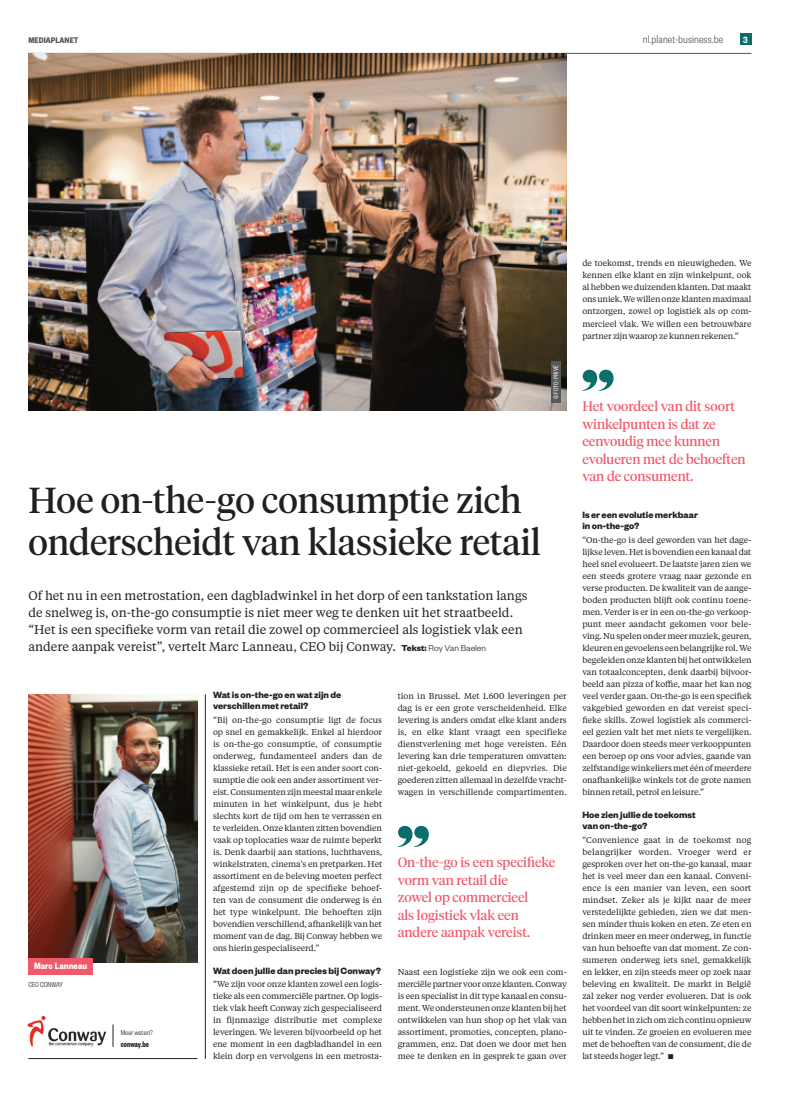
<style>
.page{position:relative;width:794px;height:1106px;background:#fff}
.page>*{position:absolute;margin:0;border:0;box-sizing:border-box;transform-origin:0 0}
._02_HEADLINE_-_Tiemp{font:36px/42px "Tiempos Headline";color:#231f20}
._05_QUOTE_-_in_text{font:13.5px/17.5px "Tiempos Headline";color:#f0596c}
._03_INTRO_BIG_-_Tiem{font:12.5px/17px "Tiempos Text";color:#231f20}
.t1{font:300 12px "Founders Grotesk Cond";letter-spacing:.01em;color:#57585a}
._01_BODY_TEXT_-_Subt{font:700 10px/11px "Founders Grotesk";color:#231f20}
._05_Expert_BIG_-_Nam{font:700 10px "Founders Grotesk Cond";letter-spacing:.01em;color:#fff}
.t2{font:600 10px "Founders Grotesk Cond";color:#fff}
.t3{font:700 9px "Founders Grotesk Cond";letter-spacing:.01em;color:#57585a}
._05_LOGO_-_Website{font:600 9px "Founders Grotesk X Cond";letter-spacing:.005em;color:#231f20}
._01_BODY_TEXT{font:8.5px/12px "Tiempos Text";letter-spacing:-.005em;color:#231f20;text-align:justify}
._05_LOGO_-_Above_Web{font:300 8px "Founders Grotesk Cond";letter-spacing:.01em;color:#231f20}
._05_Expert_BIG_-_Des{font:300 8px "Founders Grotesk Cond";letter-spacing:.01em;color:#231f20}
._05_FOTO_-_Credit{font:7px "Founders Grotesk Cond";letter-spacing:.01em;color:#fff}
.s1{font-family:"Founders Grotesk";font-weight:700;font-size:9.5px}
.s2{font-family:"Founders Grotesk";font-weight:300;font-size:9.5px}
</style>
<div class="page">
<hr style="left:28px;top:53px;width:723px;height:1px;background:#57585a">
<div style="left:739px;top:33px;width:12px;height:12px;background:#0a6f6a"></div>
<img style="left:28px;top:54px;width:539px;height:356px">
<div style="left:551px;top:361px;width:10px;height:41px;background:#57585a"></div>
<hr style="left:205px;top:694px;width:1px;height:364px;background:#231f20">
<img style="left:28px;top:694px;width:169px;height:268px">
<div style="left:28px;top:958px;width:65px;height:16px;background:#f0596c"></div>
<svg style="left:582px;top:370px;width:31px;height:21px"></svg>
<svg style="left:398px;top:826px;width:31px;height:21px"></svg>
<hr style="left:28px;top:1058px;width:169px;height:1px;background:#231f20">
<svg style="left:113px;top:1024px;width:1px;height:22px"></svg>
<img style="left:28px;top:1016px;width:77px;height:30px">
<p class="t3" style="left:28px;top:34px;width:52px">MEDIAPLANET</p>
<h3 class="t1" style="left:643px;top:32px;width:82px">nl.planet-business.be</h3>
<p class="t2" style="left:743px;top:33px;width:6px">3</p>
<p class="_05_FOTO_-_Credit" style="left:552px;top:399px;width:36px;rotate:-90deg">© FOTO: PRIVÉ</p>
<p class="_02_HEADLINE_-_Tiemp" style="left:28px;top:477px;width:514px">Hoe on-the-go consumptie zich onderscheidt van klassieke retail</p>
<p class="_03_INTRO_BIG_-_Tiem" style="left:28px;top:586px;width:500px">Of het nu in een metrostation, een dagbladwinkel in het dorp of een tankstation langs de snelweg is, on-the-go consumptie is niet meer weg te denken uit het straatbeeld. “Het is een specifieke vorm van retail die zowel op commercieel als logistiek vlak een andere aanpak vereist”, vertelt Marc Lanneau, CEO bij Conway. <span class="s1">Tekst:</span> <span class="s2">Roy Van Baelen</span></p>
<p class="_05_Expert_BIG_-_Nam" style="left:34px;top:959px;width:55px">Marc Lanneau</p>
<p class="_05_Expert_BIG_-_Des" style="left:28px;top:980px;width:36px">CEO CONWAY</p>
<p class="_05_LOGO_-_Above_Web" style="left:121px;top:1027px;width:34px">Meer weten?</p>
<p class="_05_LOGO_-_Website" style="left:121px;top:1038px;width:30px">conway.be</p>
<p class="_01_BODY_TEXT_-_Subt" style="left:213px;top:688px;width:130px">Wat is on-the-go en wat zijn de verschillen met retail?</p>
<p class="_01_BODY_TEXT" style="left:213px;top:713px;width:171px">“Bij on-the-go consumptie ligt de focus op snel en gemakkelijk. Enkel al hierdoor is on-the-go consumptie, of consumptie onderweg, fundamenteel anders dan de klassieke retail. Het is een ander soort con&shy;sumptie die ook een ander assortiment ver&shy;eist. Consumenten zijn meestal maar enkele minuten in het winkelpunt, dus je hebt slechts kort de tijd om hen te verrassen en te verleiden. Onze klanten zitten bovendien vaak op toplocaties waar de ruimte beperkt is. Denk daarbij aan stations, luchthavens, winkelstraten, cinema’s en pretparken. Het assortiment en de beleving moeten perfect afgestemd zijn op de specifieke behoef&shy;ten van de consument die onderweg is én het type winkelpunt. Die behoeften zijn bovendien verschillend, afhankelijk van het moment van de dag. Bij Conway hebben we ons hierin gespecialiseerd.”</p>
<p class="_01_BODY_TEXT_-_Subt" style="left:213px;top:964px;width:169px">Wat doen jullie dan precies bij Conway?</p>
<p class="_01_BODY_TEXT" style="left:213px;top:977px;width:171px">“We zijn voor onze klanten zowel een logis&shy;tieke als een commerciële partner. Op logis&shy;tiek vlak heeft Conway zich gespecialiseerd in fijnmazige distributie met complexe leveringen. We leveren bijvoorbeeld op het ene moment in een dagbladhandel in een klein dorp en vervolgens in een metrosta-</p>
<p class="_01_BODY_TEXT" style="left:398px;top:689px;width:171px">tion in Brussel. Met 1.600 leveringen per dag is er een grote verscheidenheid. Elke levering is anders omdat elke klant anders is, en elke klant vraagt een specifieke dienstverlening met hoge vereisten. Eén levering kan drie temperaturen omvatten: niet-gekoeld, gekoeld en diepvries. Die goederen zitten allemaal in dezelfde vracht&shy;wagen in verschillende compartimenten.</p>
<p class="_05_QUOTE_-_in_text" style="left:398px;top:853px;width:159px">On-the-go is een specifieke vorm van retail die<br>zowel op commercieel<br>als logistiek vlak een andere aanpak vereist.</p>
<p class="_01_BODY_TEXT" style="left:398px;top:965px;width:171px">Naast een logistieke zijn we ook een com&shy;merciële partner voor onze klanten. Conway is een specialist in dit type kanaal en consu&shy;ment. We ondersteunen onze klanten bij het ontwikkelen van hun shop op het vlak van assortiment, promoties, concepten, plano&shy;grammen, enz. Dat doen we door met hen mee te denken en in gesprek te gaan over</p>
<p class="_01_BODY_TEXT" style="left:582px;top:257px;width:171px">de toekomst, trends en nieuwigheden. We kennen elke klant en zijn winkelpunt, ook al hebben we duizenden klanten. Dat maakt ons uniek. We willen onze klanten maximaal ontzorgen, zowel op logistiek als op com&shy;mercieel vlak. We willen een betrouwbare partner zijn waarop ze kunnen rekenen.”</p>
<p class="_05_QUOTE_-_in_text" style="left:582px;top:397px;width:165px">Het voordeel van dit soort winkelpunten is dat ze eenvoudig mee kunnen evolueren met de behoeften van de consument.</p>
<p class="_01_BODY_TEXT_-_Subt" style="left:582px;top:508px;width:117px">Is er een evolutie merkbaar in on-the-go?</p>
<p class="_01_BODY_TEXT" style="left:582px;top:533px;width:171px">“On-the-go is deel geworden van het dage&shy;lijkse leven. Het is bovendien een kanaal dat heel snel evolueert. De laatste jaren zien we een steeds grotere vraag naar gezonde en verse producten. De kwaliteit van de aange&shy;boden producten blijft ook continu toene&shy;men. Verder is er in een on-the-go verkoop&shy;punt meer aandacht gekomen voor bele&shy;ving. Nu spelen onder meer muziek, geuren, kleuren en gevoelens een belangrijke rol. We begeleiden onze klanten bij het ontwikkelen van totaalconcepten, denk daarbij bijvoor&shy;beeld aan pizza of koffie, maar het kan nog veel verder gaan. On-the-go is een specifiek vakgebied geworden en dat vereist speci&shy;fieke skills. Zowel logistiek als commerci&shy;eel gezien valt het met niets te vergelijken.<br>Daardoor doen steeds meer verkooppunten een beroep op ons voor advies, gaande van zelfstandige winkeliers met één of meerdere onafhankelijke winkels tot de grote namen binnen retail, petrol en leisure.”</p>
<p class="_01_BODY_TEXT_-_Subt" style="left:582px;top:808px;width:115px">Hoe zien jullie de toekomst van on-the-go?</p>
<p class="_01_BODY_TEXT" style="left:582px;top:833px;width:171px">“Convenience gaat in de toekomst nog belangrijker worden. Vroeger werd er gesproken over het on-the-go kanaal, maar het is veel meer dan een kanaal. Conveni&shy;ence is een manier van leven, een soort mindset. Zeker als je kijkt naar de meer verstedelijkte gebieden, zien we dat men&shy;sen minder thuis koken en eten. Ze eten en drinken meer en meer onderweg, in functie van hun behoefte van dat moment. Ze con&shy;sumeren onderweg iets snel, gemakkelijk en lekker, en zijn steeds meer op zoek naar beleving en kwaliteit. De markt in België zal zeker nog verder evolueren. Dat is ook het voordeel van dit soort winkelpunten: ze hebben het in zich om zich continu opnieuw uit te vinden. Ze groeien en evolueren mee met de behoeften van de consument, die de lat steeds hoger legt.” ■</p>
</div>
